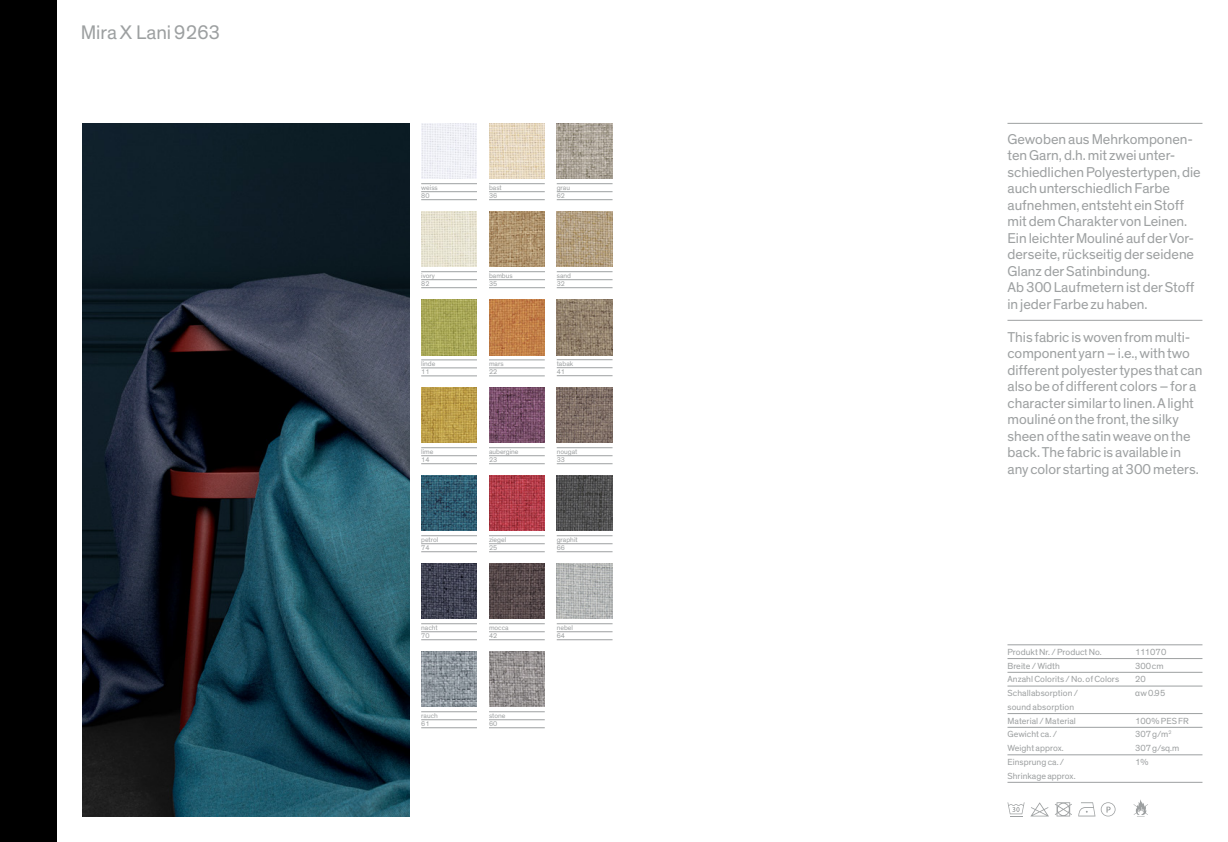
<style>
.page{position:relative;width:1228px;height:842px;background:#fff}
.page>*{position:absolute;margin:0;border:0;box-sizing:border-box;transform-origin:0 0}
.t1{font:20px "Theinhardt";color:#9da0a1}
.t2{font:14.5px/16.5px "Theinhardt";color:#9da0a1}
.t3{font:9px/13.8px "Theinhardt";letter-spacing:.005em;color:#9da0a1}
.t4{font:7px/8px "Theinhardt";color:#9da0a1}
.s1{font-family:"Arial";font-size:8.2px}
</style>
<div class="page">
<img style="left:82px;top:123px;width:327px;height:693px">
<div style="left:0;top:0;width:57px;height:842px;background:#000"></div>
<hr style="left:1007px;top:320px;width:195px;height:1px;background:#9da0a1">
<hr style="left:1007px;top:123px;width:195px;height:1px;background:#9da0a1">
<svg style="left:1133px;top:799px;width:15px;height:18px"></svg>
<svg style="left:1031px;top:802px;width:17px;height:14px"></svg>
<svg style="left:1055px;top:802px;width:16px;height:14px"></svg>
<hr style="left:1007px;top:644px;width:195px;height:1px;background:#9da0a1">
<hr style="left:1007px;top:658px;width:195px;height:1px;background:#9da0a1">
<hr style="left:1007px;top:672px;width:195px;height:1px;background:#9da0a1">
<hr style="left:1007px;top:686px;width:195px;height:1px;background:#9da0a1">
<hr style="left:1007px;top:713px;width:195px;height:1px;background:#9da0a1">
<hr style="left:1007px;top:727px;width:195px;height:1px;background:#9da0a1">
<hr style="left:1007px;top:754px;width:195px;height:1px;background:#9da0a1">
<hr style="left:1007px;top:782px;width:195px;height:1px;background:#9da0a1">
<svg style="left:1007px;top:802px;width:17px;height:15px"></svg>
<svg style="left:1078px;top:802px;width:37px;height:14px"></svg>
<img style="left:489px;top:211px;width:56px;height:56px">
<img style="left:421px;top:211px;width:56px;height:56px">
<img style="left:489px;top:123px;width:56px;height:56px">
<img style="left:421px;top:123px;width:56px;height:56px">
<img style="left:489px;top:387px;width:56px;height:56px">
<img style="left:421px;top:387px;width:56px;height:56px">
<img style="left:489px;top:299px;width:56px;height:56px">
<img style="left:421px;top:299px;width:56px;height:56px">
<img style="left:489px;top:475px;width:56px;height:56px">
<img style="left:421px;top:475px;width:56px;height:56px">
<img style="left:557px;top:211px;width:55px;height:56px">
<img style="left:557px;top:123px;width:55px;height:56px">
<img style="left:557px;top:387px;width:55px;height:56px">
<img style="left:557px;top:299px;width:55px;height:56px">
<img style="left:557px;top:475px;width:55px;height:56px">
<img style="left:489px;top:563px;width:56px;height:56px">
<img style="left:421px;top:563px;width:56px;height:56px">
<img style="left:557px;top:563px;width:55px;height:56px">
<hr style="left:489px;top:535px;width:56px;height:1px;background:#9da0a1">
<hr style="left:489px;top:543px;width:56px;height:1px;background:#9da0a1">
<hr style="left:489px;top:551px;width:56px;height:1px;background:#9da0a1">
<hr style="left:557px;top:359px;width:55px;height:1px;background:#9da0a1">
<hr style="left:557px;top:367px;width:55px;height:1px;background:#9da0a1">
<hr style="left:557px;top:375px;width:55px;height:1px;background:#9da0a1">
<hr style="left:557px;top:447px;width:55px;height:1px;background:#9da0a1">
<hr style="left:557px;top:455px;width:55px;height:1px;background:#9da0a1">
<hr style="left:557px;top:463px;width:55px;height:1px;background:#9da0a1">
<hr style="left:489px;top:623px;width:56px;height:1px;background:#9da0a1">
<hr style="left:489px;top:631px;width:56px;height:1px;background:#9da0a1">
<hr style="left:489px;top:639px;width:56px;height:1px;background:#9da0a1">
<hr style="left:557px;top:535px;width:55px;height:1px;background:#9da0a1">
<hr style="left:557px;top:543px;width:55px;height:1px;background:#9da0a1">
<hr style="left:557px;top:551px;width:55px;height:1px;background:#9da0a1">
<hr style="left:557px;top:271px;width:55px;height:1px;background:#9da0a1">
<hr style="left:557px;top:279px;width:55px;height:1px;background:#9da0a1">
<hr style="left:557px;top:287px;width:55px;height:1px;background:#9da0a1">
<hr style="left:489px;top:447px;width:56px;height:1px;background:#9da0a1">
<hr style="left:489px;top:455px;width:56px;height:1px;background:#9da0a1">
<hr style="left:489px;top:463px;width:56px;height:1px;background:#9da0a1">
<hr style="left:557px;top:623px;width:55px;height:1px;background:#9da0a1">
<hr style="left:557px;top:631px;width:55px;height:1px;background:#9da0a1">
<hr style="left:557px;top:639px;width:55px;height:1px;background:#9da0a1">
<hr style="left:489px;top:271px;width:56px;height:1px;background:#9da0a1">
<hr style="left:489px;top:279px;width:56px;height:1px;background:#9da0a1">
<hr style="left:489px;top:287px;width:56px;height:1px;background:#9da0a1">
<hr style="left:489px;top:360px;width:56px;height:1px;background:#9da0a1">
<hr style="left:489px;top:368px;width:56px;height:1px;background:#9da0a1">
<hr style="left:489px;top:376px;width:56px;height:1px;background:#9da0a1">
<hr style="left:557px;top:183px;width:55px;height:1px;background:#9da0a1">
<hr style="left:557px;top:191px;width:55px;height:1px;background:#9da0a1">
<hr style="left:557px;top:199px;width:55px;height:1px;background:#9da0a1">
<hr style="left:489px;top:183px;width:56px;height:1px;background:#9da0a1">
<hr style="left:489px;top:191px;width:56px;height:1px;background:#9da0a1">
<hr style="left:489px;top:199px;width:56px;height:1px;background:#9da0a1">
<hr style="left:421px;top:535px;width:56px;height:1px;background:#9da0a1">
<hr style="left:421px;top:543px;width:56px;height:1px;background:#9da0a1">
<hr style="left:421px;top:551px;width:56px;height:1px;background:#9da0a1">
<hr style="left:421px;top:623px;width:56px;height:1px;background:#9da0a1">
<hr style="left:421px;top:631px;width:56px;height:1px;background:#9da0a1">
<hr style="left:421px;top:639px;width:56px;height:1px;background:#9da0a1">
<hr style="left:421px;top:447px;width:56px;height:1px;background:#9da0a1">
<hr style="left:421px;top:455px;width:56px;height:1px;background:#9da0a1">
<hr style="left:421px;top:463px;width:56px;height:1px;background:#9da0a1">
<hr style="left:421px;top:271px;width:56px;height:1px;background:#9da0a1">
<hr style="left:421px;top:279px;width:56px;height:1px;background:#9da0a1">
<hr style="left:421px;top:287px;width:56px;height:1px;background:#9da0a1">
<hr style="left:421px;top:360px;width:56px;height:1px;background:#9da0a1">
<hr style="left:421px;top:368px;width:56px;height:1px;background:#9da0a1">
<hr style="left:421px;top:376px;width:56px;height:1px;background:#9da0a1">
<hr style="left:421px;top:183px;width:56px;height:1px;background:#9da0a1">
<hr style="left:421px;top:191px;width:56px;height:1px;background:#9da0a1">
<hr style="left:421px;top:199px;width:56px;height:1px;background:#9da0a1">
<hr style="left:489px;top:711px;width:56px;height:1px;background:#9da0a1">
<hr style="left:489px;top:719px;width:56px;height:1px;background:#9da0a1">
<hr style="left:489px;top:727px;width:56px;height:1px;background:#9da0a1">
<img style="left:489px;top:651px;width:56px;height:56px">
<hr style="left:421px;top:711px;width:56px;height:1px;background:#9da0a1">
<hr style="left:421px;top:719px;width:56px;height:1px;background:#9da0a1">
<hr style="left:421px;top:727px;width:56px;height:1px;background:#9da0a1">
<img style="left:421px;top:651px;width:56px;height:56px">
<h1 class="t1" style="left:81px;top:21px;width:141px">Mira X Lani 9263</h1>
<p class="t4" style="left:421px;top:184px;width:18px">weiss<br>80</p>
<p class="t4" style="left:489px;top:184px;width:14px">bast<br>36</p>
<p class="t4" style="left:557px;top:184px;width:15px">grau<br>62</p>
<p class="t4" style="left:421px;top:272px;width:15px">ivory<br>82</p>
<p class="t4" style="left:489px;top:272px;width:25px">bambus<br>35</p>
<p class="t4" style="left:557px;top:272px;width:16px">sand<br>32</p>
<p class="t4" style="left:421px;top:360px;width:16px">linde<br>11</p>
<p class="t4" style="left:489px;top:360px;width:16px">mars<br>22</p>
<p class="t4" style="left:557px;top:360px;width:18px">tabak<br>41</p>
<p class="t4" style="left:421px;top:448px;width:14px">lime<br>14</p>
<p class="t4" style="left:489px;top:448px;width:31px">aubergine<br>23</p>
<p class="t4" style="left:557px;top:448px;width:22px">nougat<br>33</p>
<p class="t4" style="left:421px;top:536px;width:19px">petrol<br>74</p>
<p class="t4" style="left:489px;top:536px;width:19px">ziegel<br>25</p>
<p class="t4" style="left:557px;top:536px;width:22px">graphit<br>66</p>
<p class="t4" style="left:421px;top:624px;width:18px">nacht<br>70</p>
<p class="t4" style="left:489px;top:624px;width:21px">mocca<br>42</p>
<p class="t4" style="left:557px;top:624px;width:18px">nebel<br>64</p>
<p class="t4" style="left:421px;top:712px;width:18px">rauch<br>61</p>
<p class="t4" style="left:489px;top:712px;width:18px">stone<br>60</p>
<p class="t2" style="left:1007px;top:131px;width:195px">Gewoben aus Mehrkomponen&shy;ten Garn, d.h. mit zwei unter&shy;schiedlichen Polyestertypen, die auch unterschiedlich Farbe aufnehmen, entsteht ein Stoff mit dem Charakter von Leinen.<br>Ein leichter Mouliné auf der Vor&shy;derseite, rückseitig der seidene<br>Glanz der Satinbindung.<br>Ab 300 Laufmetern ist der Stoff in jeder Farbe zu haben.</p>
<p class="t2" style="left:1007px;top:329px;width:196px">This fabric is woven from multi&shy;component yarn – i.e., with two different polyester types that can also be of different colors – for a character similar to linen. A light mouliné on the front, the silky sheen of the satin weave on the back. The fabric is available in any color starting at 300 meters.</p>
<p class="t3" style="left:1007px;top:645px;width:96px">Produkt Nr. / Product No.</p>
<p class="t3" style="left:1135px;top:645px;width:33px">111070</p>
<p class="t3" style="left:1007px;top:659px;width:54px">Breite / Width</p>
<p class="t3" style="left:1135px;top:659px;width:30px">300cm</p>
<p class="t3" style="left:1007px;top:673px;width:113px">Anzahl Colorits / No. of Colors</p>
<p class="t3" style="left:1135px;top:673px;width:12px">20</p>
<p class="t3" style="left:1007px;top:686px;width:72px">Schallabsorption /</p>
<p class="t3" style="left:1135px;top:686px;width:32px"><span class="s1">α</span>w 0.95</p>
<p class="t3" style="left:1007px;top:700px;width:70px">sound absorption<br>Material / Material</p>
<p class="t3" style="left:1135px;top:714px;width:55px">100% PES FR</p>
<p class="t3" style="left:1007px;top:728px;width:51px">Gewicht ca. /</p>
<p class="t3" style="left:1135px;top:728px;width:38px">307 g/m<sup>2</sup></p>
<p class="t3" style="left:1007px;top:741px;width:58px">Weight approx.</p>
<p class="t3" style="left:1135px;top:741px;width:46px">307 g/sq.m</p>
<p class="t3" style="left:1007px;top:755px;width:58px">Einsprung ca. /</p>
<p class="t3" style="left:1135px;top:755px;width:15px">1%</p>
<p class="t3" style="left:1007px;top:769px;width:70px">Shrinkage approx.</p>
</div>
